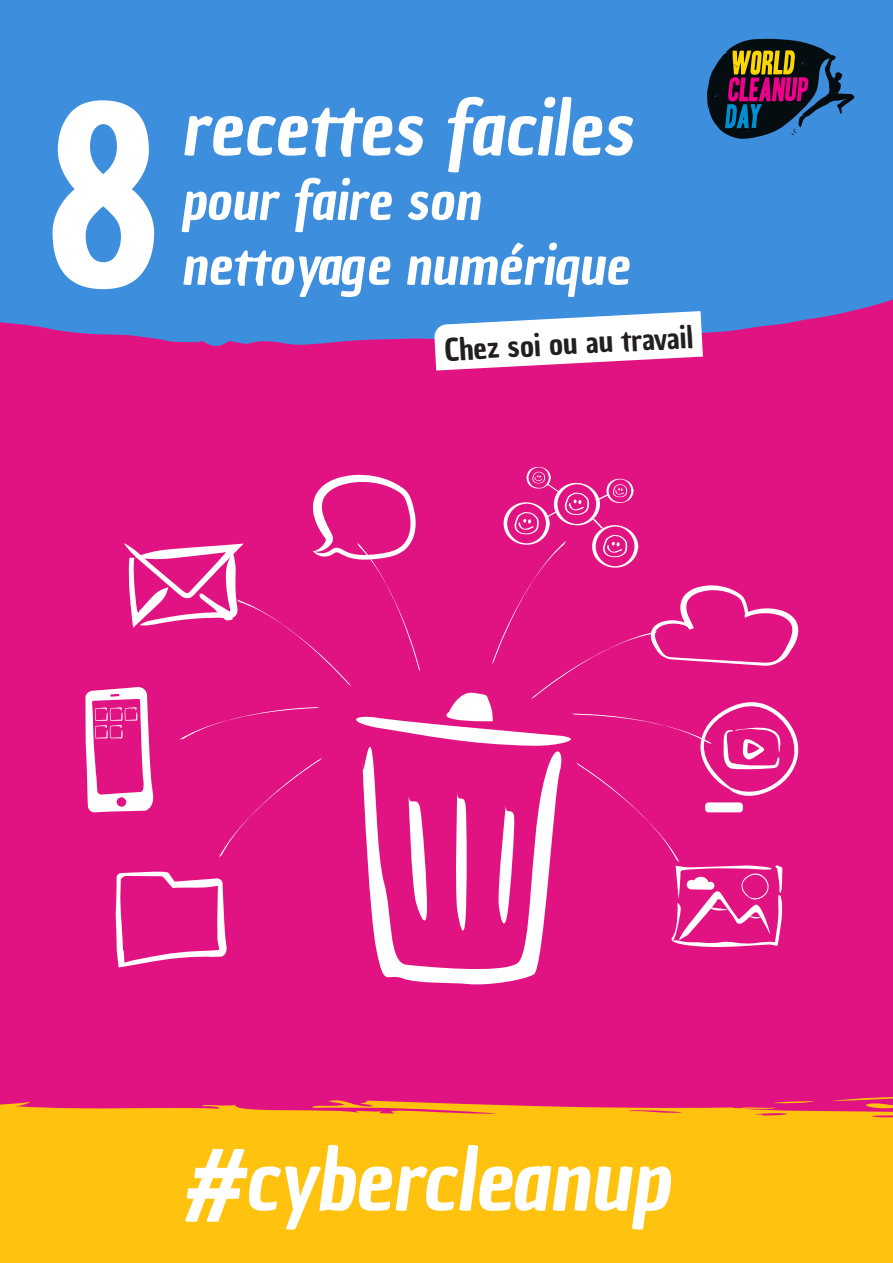
<style>
.page{position:relative;width:893px;height:1263px;background:#e11383}
.page>*{position:absolute;margin:0;border:0;box-sizing:border-box;transform-origin:0 0}
.t1{font:240.15px "Chau Philomene One";color:#fff}
.t2{font:italic 84px "Chau Philomene One";color:#fff}
.t3{font:italic 75px "Chau Philomene One";color:#fff}
.t4{font:italic 54px/64.8px "Chau Philomene One";color:#fff}
.t5{font:30px "Chau Philomene One";color:#241f1f}
</style>
<div class="page">
<div style="left:0;top:0;width:893px;height:346px;background:#3e8ede"></div>
<svg style="left:0;top:1097px;width:893px;height:166px;background:#fdb615"></svg>
<svg style="left:707px;top:38px;width:148px;height:101px;background:#3c4a67"></svg>
<svg style="left:367px;top:692px;width:174px;height:293px"></svg>
<svg style="left:115px;top:871px;width:112px;height:96px"></svg>
<svg style="left:492px;top:466px;width:307px;height:481px"></svg>
<svg style="left:85px;top:474px;width:336px;height:384px"></svg>
<svg style="left:434px;top:311px;width:269px;height:59px;background:#e3d6ec"></svg>
<h1 class="t1" style="left:45px;top:37px;width:118px">8</h1>
<h3 class="t3" style="left:181px;top:77px;width:454px">recettes faciles</h3>
<p class="t4" style="left:181px;top:168px;width:450px">pour faire son nettoyage numérique</p>
<p class="t5" style="left:443px;top:330px;width:251px;rotate:-3deg">Chez soi ou au travail</p>
<h2 class="t2" style="left:183px;top:1123px;width:487px">#cybercleanup</h2>
</div>
